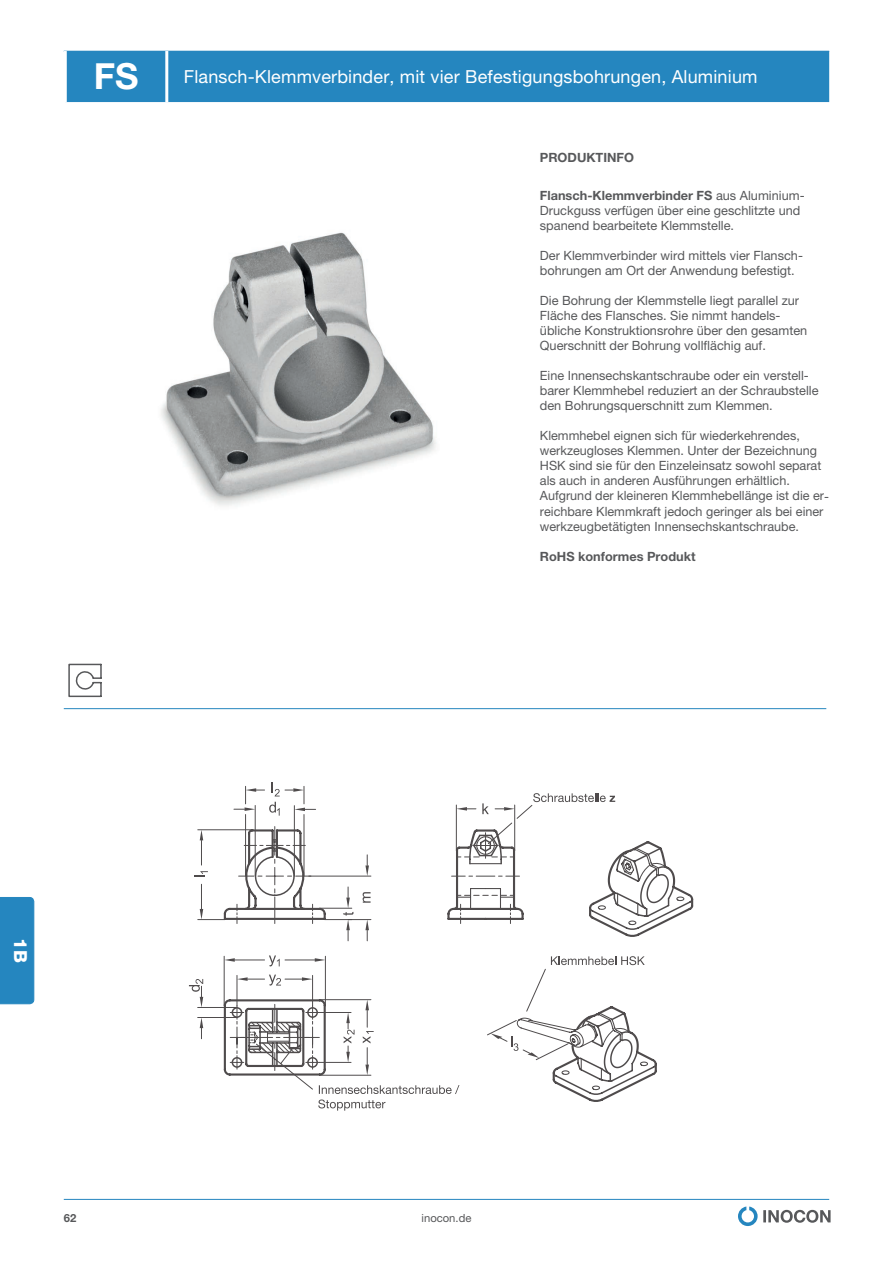
<style>
.page{position:relative;width:893px;height:1263px;background:#fff}
.page>*{position:absolute;margin:0;border:0;box-sizing:border-box;transform-origin:0 0}
.t1{font:700 36px "Helvetica Neue LT Pro";color:#fff}
.t2{font:18px "Helvetica Neue LT Pro";letter-spacing:.01em;color:#fff}
.t3{font:800 18px "Helvetica Neue LT Pro";color:#fff}
.t4{font:12.75px/15px "Helvetica Neue LT Pro";color:#57585a}
.t5{font:700 12.75px "Helvetica Neue LT Pro";color:#57585a}
.t6{font:11.25px "Helvetica Neue LT Pro";color:#57585a}
.t7{font:700 11.25px "Helvetica Neue LT Pro";color:#57585a}
.s1{font-weight:700}
</style>
<div class="page">
<svg style="left:738px;top:1206px;width:93px;height:20px"></svg>
<hr style="left:64px;top:1199px;width:765px;height:1px;background:#2586bf">
<div style="left:0;top:897px;width:34px;height:107px;background:#2586bf"></div>
<div style="left:67px;top:51px;width:762px;height:51px;background:#2586bf"></div>
<hr style="left:165px;top:51px;width:3px;height:51px;background:#fff">
<hr style="left:64px;top:708px;width:762px;height:1px;background:#2586bf">
<img style="left:161px;top:232px;width:276px;height:274px">
<hr style="left:294px;top:806px;width:1px;height:70px;background:#231f20">
<hr style="left:255px;top:805px;width:1px;height:71px;background:#231f20">
<hr style="left:304px;top:814px;width:1px;height:62px;background:#231f20">
<hr style="left:245px;top:814px;width:1px;height:62px;background:#231f20">
<svg style="left:234px;top:782px;width:82px;height:34px"></svg>
<hr style="left:198px;top:829px;width:55px;height:1px;background:#231f20">
<hr style="left:456px;top:805px;width:1px;height:46px;background:#231f20">
<hr style="left:514px;top:805px;width:1px;height:46px;background:#231f20">
<svg style="left:456px;top:807px;width:20px;height:4px"></svg>
<svg style="left:495px;top:807px;width:20px;height:4px"></svg>
<svg style="left:482px;top:803px;width:7px;height:11px"></svg>
<svg style="left:533px;top:793px;width:82px;height:9px"></svg>
<svg style="left:189px;top:830px;width:503px;height:281px"></svg>
<svg style="left:68px;top:663px;width:34px;height:35px"></svg>
<h1 class="t1" style="left:94px;top:54px;width:46px">FS</h1>
<h2 class="t2" style="left:184px;top:66px;width:575px">Flansch-Klemmverbinder, mit vier Befestigungsbohrungen, Aluminium</h2>
<p class="t5" style="left:540px;top:150px;width:96px">PRODUKTINFO</p>
<p class="t4" style="left:540px;top:188px;width:266px"><span class="s1">Flansch-Klemmverbinder FS</span> aus Aluminium-<br>Druckguss verfügen über eine geschlitzte und spanend bearbeitete Klemmstelle.</p>
<p class="t4" style="left:540px;top:248px;width:265px">Der Klemmverbinder wird mittels vier Flansch&shy;bohrungen am Ort der Anwendung befestigt.</p>
<p class="t4" style="left:540px;top:293px;width:269px">Die Bohrung der Klemmstelle liegt parallel zur Fläche des Flansches. Sie nimmt handels&shy;übliche Konstruktionsrohre über den gesamten Querschnitt der Bohrung vollflächig auf.</p>
<p class="t4" style="left:540px;top:368px;width:280px">Eine Innensechskantschraube oder ein verstell&shy;barer Klemmhebel reduziert an der Schraubstelle den Bohrungsquerschnitt zum Klemmen.</p>
<p class="t4" style="left:540px;top:428px;width:291px">Klemmhebel eignen sich für wiederkehrendes, werkzeugloses Klemmen. Unter der Bezeichnung HSK sind sie für den Einzeleinsatz sowohl separat als auch in anderen Ausführungen erhältlich.<br>Aufgrund der kleineren Klemmhebellänge ist die er&shy;reichbare Klemmkraft jedoch geringer als bei einer werkzeugbetätigten Innensechskantschraube.</p>
<p class="t5" style="left:540px;top:548px;width:157px">RoHS konformes Produkt</p>
<h2 class="t3" style="left:31px;top:938px;width:26px;rotate:90deg">1B</h2>
<p class="t7" style="left:64px;top:1211px;width:14px">62</p>
<p class="t6" style="left:422px;top:1211px;width:51px">inocon.de</p>
</div>
